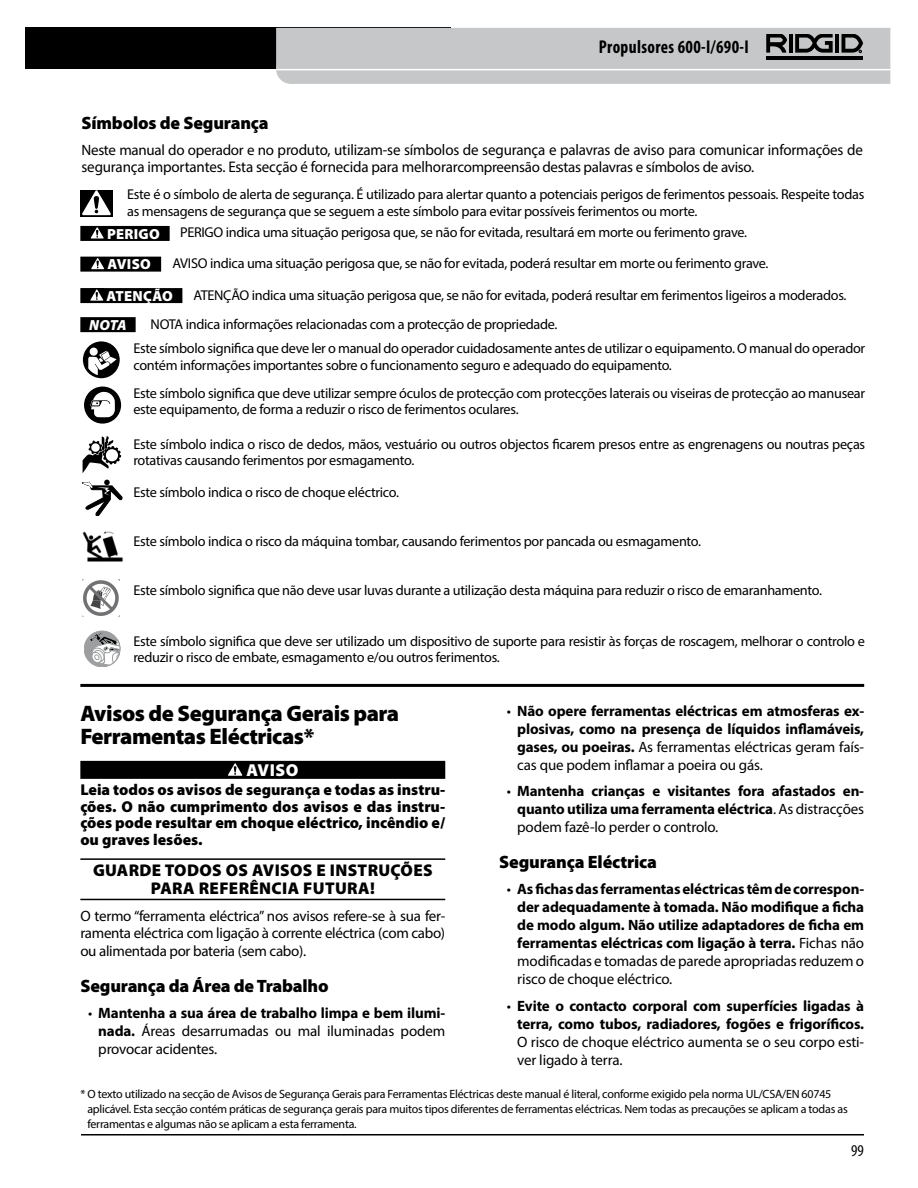
<style>
.page{position:relative;width:918px;height:1188px;background:#fff}
.page>*{position:absolute;margin:0;border:0;box-sizing:border-box;transform-origin:0 0}
.t1{font:900 22.5px/22.5px "Myriad Pro";letter-spacing:-.02em;color:#000}
.t2{font:700 condensed 18.6px "Myriad Pro";letter-spacing:.02em;color:#000;scale:.94 1}
.t3{font:900 17.85px "Myriad Pro";letter-spacing:-.01em;color:#000}
.t4{font:900 17.4px "Myriad Pro";color:#fff}
.t5{font:900 16.95px/18px "Myriad Pro";letter-spacing:.02em;color:#000;text-align:center}
.t6{font:condensed 16.5px "Myriad Pro";color:#000}
.t7{font:900 15.75px/16.5px "Myriad Pro";color:#000;text-align:justify}
.t8{font:15.45px/17.5px "Myriad Pro";letter-spacing:-.01em;color:#000}
.t9{font:700 15px/18px "Myriad Pro";letter-spacing:-.01em;color:#000;text-align:justify}
.t10{font:15px/18px "Myriad Pro";letter-spacing:-.01em;color:#000;text-align:justify}
.t11{font:900 14.7px "Myriad Pro";letter-spacing:.02em;color:#fff}
.t12{font:italic 900 14.7px "Myriad Pro";color:#fff}
.t13{font:14.25px/16.5px "Myriad Pro";letter-spacing:-.02em;color:#000}
.t14{font:12px/15px "Myriad Pro";letter-spacing:-.02em;color:#000}
.s1{font-size:15px}
.s2{font-weight:700}
.s3{font-weight:400}
</style>
<div class="page">
<div style="left:26px;top:28px;width:425px;height:41px;background:#000"></div>
<hr style="left:81px;top:1134px;width:783px;height:2px;background:#000">
<svg style="left:276px;top:28px;width:614px;height:56px;background:#bfc0c1"></svg>
<svg style="left:80px;top:191px;width:33px;height:26px"></svg>
<svg style="left:82px;top:191px;width:29px;height:24px"></svg>
<div style="left:80px;top:226px;width:90px;height:15px;background:#000"></div>
<svg style="left:91px;top:227px;width:13px;height:12px"></svg>
<div style="left:80px;top:257px;width:81px;height:15px;background:#000"></div>
<svg style="left:91px;top:258px;width:13px;height:11px"></svg>
<div style="left:80px;top:288px;width:102px;height:15px;background:#000"></div>
<svg style="left:90px;top:289px;width:13px;height:12px"></svg>
<div style="left:80px;top:317px;width:56px;height:15px;background:#000"></div>
<svg style="left:83px;top:341px;width:37px;height:37px"></svg>
<svg style="left:84px;top:387px;width:37px;height:37px"></svg>
<svg style="left:83px;top:436px;width:38px;height:37px"></svg>
<hr style="left:80px;top:684px;width:784px;height:3px;background:#000">
<div style="left:80px;top:761px;width:365px;height:18px;background:#000"></div>
<hr style="left:80px;top:858px;width:365px;height:2px;background:#000">
<hr style="left:80px;top:899px;width:365px;height:1px;background:#000">
<svg style="left:228px;top:763px;width:14px;height:13px"></svg>
<svg style="left:82px;top:480px;width:40px;height:36px"></svg>
<img style="left:82px;top:531px;width:42px;height:31px">
<div style="left:84px;top:631px;width:36px;height:36px;border:1px solid #9c9e9f;border-radius:50%"></div>
<svg style="left:85px;top:632px;width:35px;height:33px"></svg>
<svg style="left:82px;top:580px;width:38px;height:37px"></svg>
<h2 class="t2" style="left:599px;top:35px;width:161px">Propulsores 600-I/690-I</h2>
<p class="t3" style="left:82px;top:111px;width:189px">Símbolos de Segurança</p>
<p class="t8" style="left:82px;top:140px;width:783px"><span class="s1">Neste manual do operador e no</span> produto, utilizam-se símbolos de segurança e palavras de aviso para comunicar informações de segurança importantes. Esta secção é fornecida para melhorar<span class="s1">compreensão destas palavras e símbolos de aviso.</span></p>
<p class="t13" style="left:127px;top:186px;width:739px">Este é o símbolo de alerta de segurança. É utilizado para alertar quanto a potenciais perigos de ferimentos pessoais. Respeite todas as mensagens de segurança que se seguem a este símbolo para evitar possíveis ferimentos ou morte.</p>
<p class="t11" style="left:107px;top:224px;width:52px">perigo</p>
<p class="t13" style="left:180px;top:224px;width:569px">PERIGO indica uma situação perigosa que, se não for evitada, resultará em morte ou ferimento grave.</p>
<p class="t11" style="left:107px;top:255px;width:10px">aviso</p>
<p class="t13" style="left:173px;top:255px;width:597px">AVISO indica uma situação perigosa que, se não for evitada, poderá resultar em morte ou ferimento grave.</p>
<p class="t11" style="left:107px;top:286px;width:66px">atenção</p>
<p class="t13" style="left:193px;top:287px;width:655px">ATENÇÃO indica uma situação perigosa que, se não for evitada, poderá resultar em ferimentos ligeiros a moderados.</p>
<p class="t12" style="left:89px;top:315px;width:39px">NOTA</p>
<p class="t13" style="left:133px;top:312px;width:733px;line-height:24.3px;text-indent:17px">NOTA indica informações relacionadas com a protecção de propriedade.<br>Este símbolo significa que deve ler o manual do operador cuidadosamente antes de utilizar o equipamento. O manual do operador</p>
<p class="t13" style="left:133px;top:351px;width:733px;line-height:28px">contém informações importantes sobre o funcionamento seguro e adequado do equipamento.<br>Este símbolo significa que deve utilizar sempre óculos de protecção com protecções laterais ou viseiras de protecção ao manusear</p>
<p class="t13" style="left:133px;top:401px;width:387px">este equipamento, de forma a reduzir o risco de ferimentos oculares.</p>
<p class="t13" style="left:133px;top:436px;width:733px">Este símbolo indica o risco de dedos, mãos, vestuário ou outros objectos ficarem presos entre as engrenagens ou noutras peças rotativas causando ferimentos por esmagamento.</p>
<p class="t13" style="left:133px;top:484px;width:267px">Este símbolo indica o risco de choque eléctrico.</p>
<p class="t13" style="left:133px;top:532px;width:569px">Este símbolo indica o risco da máquina tombar, causando ferimentos por pancada ou esmagamento.</p>
<p class="t13" style="left:133px;top:582px;width:690px">Este símbolo significa que não deve usar luvas durante a utilização desta máquina para reduzir o risco de emaranhamento.</p>
<p class="t13" style="left:133px;top:633px;width:733px">Este símbolo significa que deve ser utilizado um dispositivo de suporte para resistir às forças de roscagem, melhorar o controlo e reduzir o risco de embate, esmagamento e/ou outros ferimentos.</p>
<h1 class="t1" style="left:80px;top:702px;width:320px">Avisos de Segurança Gerais para<br>Ferramentas Eléctricas*</h1>
<p class="t4" style="left:246px;top:759px;width:12px">aviso</p>
<p class="t7" style="left:80px;top:781px;width:366px">Leia todos os avisos de segurança e todas as instru&shy;ções. O não cumprimento dos avisos e das instru&shy;ções pode resultar em choque eléctrico, incêndio e/ ou graves lesões.</p>
<p class="t5" style="left:93px;top:860px;width:341px">GUARDE TODOS OS AVISOS E INSTRUÇÕES<br>PARA REFERÊNCIA FUTURA!</p>
<p class="t10" style="left:80px;top:907px;width:366px;line-height:17.5px">O termo “ferramenta eléctrica” nos avisos refere-se à sua fer&shy;ramenta eléctrica com ligação à corrente eléctrica (com cabo) ou alimentada por bateria (sem cabo).</p>
<p class="t3" style="left:80px;top:974px;width:250px">Segurança da Área de Trabalho</p>
<p class="t10" style="left:98px;top:1004px;width:348px;text-indent:-10px">• <span class="s2">Mantenha a sua área de trabalho limpa e bem ilumi&shy;nada.</span> Áreas desarrumadas ou mal iluminadas podem provocar acidentes.</p>
<p class="t9" style="left:517px;top:701px;width:348px;text-indent:-10px"><span class="s3">•</span> Não opere ferramentas eléctricas em atmosferas ex&shy;plosivas, como na presença de líquidos inflamáveis, gases, ou poeiras. <span class="s3">As ferramentas eléctricas geram faís&shy;cas que podem inflamar a poeira ou gás.</span></p>
<p class="t9" style="left:517px;top:782px;width:348px;text-indent:-10px"><span class="s3">•</span> Mantenha crianças e visitantes fora afastados en&shy;quanto utiliza uma ferramenta eléctrica<span class="s3">. As distracções podem fazê-lo perder o controlo.</span></p>
<p class="t3" style="left:499px;top:850px;width:159px">Segurança Eléctrica</p>
<p class="t9" style="left:517px;top:880px;width:348px;text-indent:-10px"><span class="s3">•</span> As fichas das ferramentas eléctricas têm de correspon&shy;der adequadamente à tomada. Não modifique a ficha de modo algum. Não utilize adaptadores de ficha em ferramentas eléctricas com ligação à terra. <span class="s3">Fichas não modificadas e tomadas de parede apropriadas reduzem o risco de choque eléctrico.</span></p>
<p class="t9" style="left:507px;top:996px;width:359px;text-align:right"><span class="s3">•</span> Evite o contacto corporal com superfícies ligadas à terra, como tubos, radiadores, fogões e frigoríficos.</p>
<p class="t10" style="left:517px;top:1032px;width:349px">O risco de choque eléctrico aumenta se o seu corpo esti&shy;ver ligado à terra.</p>
<p class="t14" style="left:87px;top:1086px;width:762px;text-indent:-7px">* O texto utilizado na secção de Avisos de Segurança Gerais para Ferramentas Eléctricas deste manual é literal, conforme exigido pela norma UL/CSA/EN 60745 aplicável. Esta secção contém práticas de segurança gerais para muitos tipos diferentes de ferramentas eléctricas. Nem todas as precauções se aplicam a todas as ferramentas e algumas não se aplicam a esta ferramenta.</p>
<p class="t6" style="left:851px;top:1141px;width:14px">99</p>
</div>
